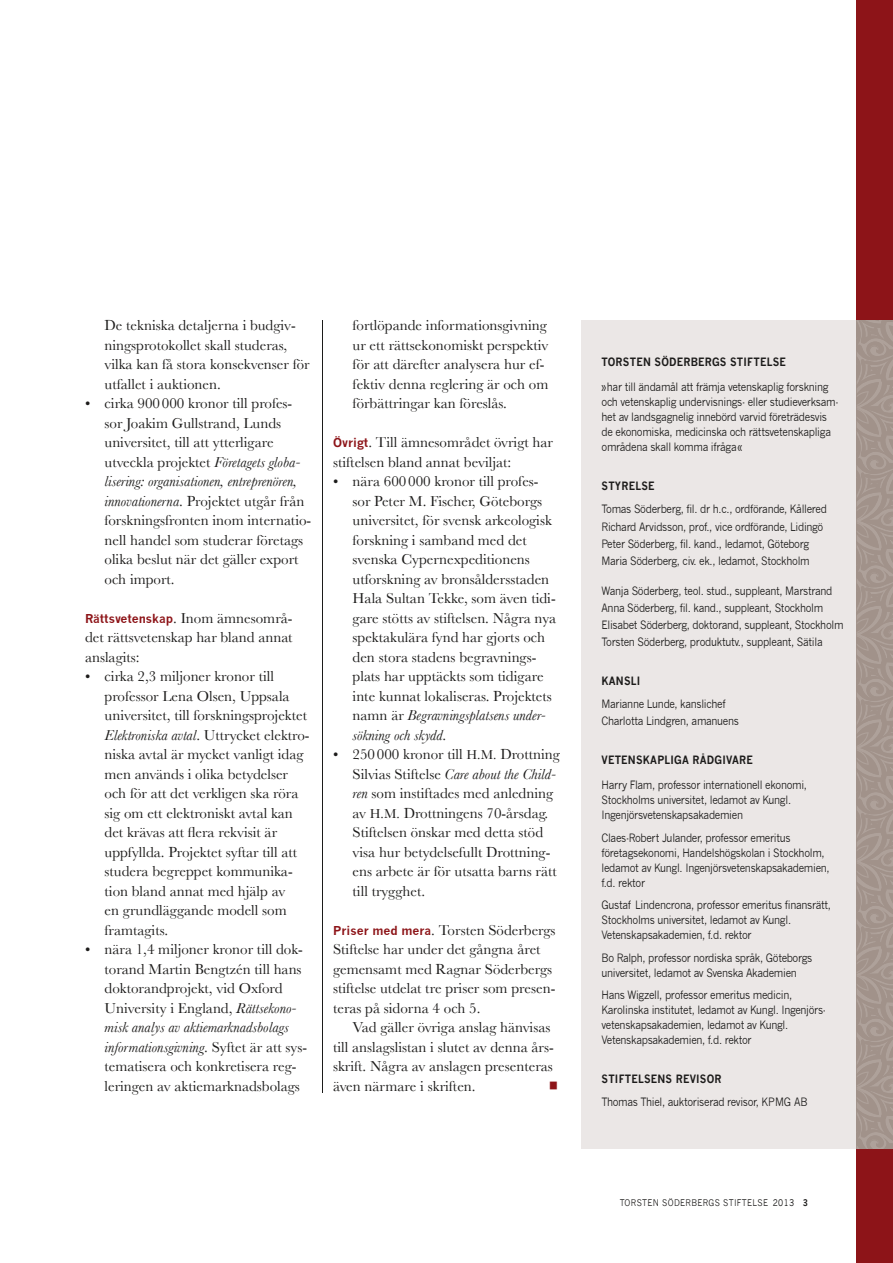
<style>
.page{position:relative;width:893px;height:1263px;background:#fff}
.page>*{position:absolute;margin:0;border:0;box-sizing:border-box;transform-origin:0 0}
.t1{font:15px/19.5px "Baskerville";color:#1c1b1a}
.t2{font:11.25px/15px "News Gothic";letter-spacing:-.03em;color:#1c1b1a;scale:.9 1}
.t3{font:700 11.25px "News Gothic";letter-spacing:.02em;color:#1c1b1a;scale:.9 1}
.t4{font:9px "News Gothic";letter-spacing:.04em;color:#1c1b1a;scale:.9 1}
.s1{font-style:italic}
.s2{font-family:"News Gothic";font-weight:700;font-size:12px;color:#8d1418}
.s3{font-size:13.5px}
.s4{font-weight:700}
</style>
<div class="page">
<div style="left:581px;top:320px;width:312px;height:829px;background:#ebe7e6"></div>
<div style="left:857px;top:0;width:36px;height:1263px;background:#8d1418"></div>
<hr style="left:322px;top:320px;width:1px;height:772px;background:#1c1b1a">
<svg style="left:857px;top:320px;width:36px;height:829px;background:#a5968f"></svg>
<p class="t1" style="left:105px;top:315px;width:207px">De tekniska detaljerna i budgiv&shy;ningsprotokollet skall studeras, vilka kan få stora konsekvenser för utfallet i auktionen.</p>
<p class="t1" style="left:105px;top:393px;width:208px;text-indent:-20px">• cirka 900 000 kronor till profes&shy;sor Joakim Gullstrand, Lunds universitet, till att ytterligare utveckla projektet <span class="s1">Företagets globa&shy;lisering: organisationen, entreprenören, innovationerna</span>. Projektet utgår från forskningsfronten inom internatio&shy;nell handel som studerar företags olika beslut när det gäller export och import.</p>
<p class="t1" style="left:85px;top:608px;width:209px;text-align:justify"><span class="s2">RÄTTSVETENSKAP</span>. Inom ämnesområ&shy;det rättsvetenskap har bland annat anslagits:</p>
<p class="t1" style="left:105px;top:666px;width:207px;text-indent:-19px">• cirka 2,3 miljoner kronor till professor Lena Olsen, Uppsala universitet, till forskningsprojektet<br><span class="s1">Elektroniska avtal</span>. Uttrycket elektro&shy;niska avtal är mycket vanligt idag men används i olika betydelser och för att det verkligen ska röra sig om ett elektroniskt avtal kan det krävas att flera rekvisit är uppfyllda. Projektet syftar till att studera begreppet kommunika&shy;tion bland annat med hjälp av<br>en grundläggande modell som framtagits.</p>
<p class="t1" style="left:105px;top:939px;width:204px;text-indent:-20px">• nära 1,4 miljoner kronor till dok&shy;torand Martin Bengtzén till hans doktorandprojekt, vid Oxford University i England, <span class="s1">Rättsekono&shy;misk analys av aktiemarknadsbolags informationsgivning</span>. Syftet är att sys&shy;tematisera och konkretisera reg&shy;leringen av aktiemarknadsbolags</p>
<p class="t1" style="left:353px;top:315px;width:197px">fortlöpande informationsgivning ur ett rättsekonomiskt perspektiv för att därefter analysera hur ef&shy;fektiv denna reglering är och om förbättringar kan föreslås.</p>
<p class="t1" style="left:333px;top:432px;width:221px"><span class="s2">ÖVRIGT</span>. Till ämnesområdet övrigt har stiftelsen bland annat beviljat:</p>
<p class="t1" style="left:353px;top:471px;width:205px;text-indent:-20px">• nära 600 000 kronor till profes&shy;sor Peter M. Fischer, Göteborgs universitet, för svensk arkeologisk forskning i samband med det svenska Cypernexpeditionens utforskning av bronsåldersstaden<br>Hala Sultan Tekke, som även tidi&shy;gare stötts av stiftelsen. Några nya spektakulära fynd har gjorts och den stora stadens begravnings&shy;plats har upptäckts som tidigare inte kunnat lokaliseras. Projektets namn är <span class="s1">Begravningsplatsens under&shy;sökning och skydd</span>.</p>
<p class="t1" style="left:353px;top:744px;width:209px;text-indent:-20px">• 250 000 kronor till <span class="s3">H.M.</span> Drottning<br>Silvias Stiftelse <span class="s1">Care about the Child&shy;ren</span> som instiftades med anledning av <span class="s3">H.M.</span> Drottningens 70-årsdag.<br>Stiftelsen önskar med detta stöd visa hur betydelsefullt Drottning&shy;ens arbete är för utsatta barns rätt till trygghet.</p>
<p class="t1" style="left:333px;top:920px;width:224px"><span class="s2">PRISER MED MERA</span>. Torsten Söderbergs Stiftelse har under det gångna året gemensamt med Ragnar Söderbergs stiftelse utdelat tre priser som presen&shy;teras på sidorna 4 och 5.</p>
<p class="t1" style="left:333px;top:1017px;width:222px;text-indent:20px">Vad gäller övriga anslag hänvisas till anslagslistan i slutet av denna års&shy;skrift. Några av anslagen presenteras även närmare i skriften.</p>
<p class="t3" style="left:601px;top:355px;width:206px">TORSTEN SÖDERBERGS STIFTELSE</p>
<p class="t2" style="left:601px;top:380px;width:265px">» har till ändamål att främja vetenskaplig forskning och vetenskaplig under visnings- eller studieverksam&shy;het av landsgagnelig innebörd varvid företrädesvis de ekonomiska, medicinska och rättsvetenskapliga områdena skall komma ifråga «</p>
<p class="t3" style="left:601px;top:479px;width:61px">STYRELSE</p>
<p class="t2" style="left:601px;top:501px;width:252px;line-height:17.1px">Tomas Söderberg, fil. dr h.c., ordförande, Kållered Richard Arvidsson, prof., vice ordförande, Lidingö Peter Söderberg, fil. kand., ledamot, Göteborg Maria Söderberg, civ. ek., ledamot, Stockholm</p>
<p class="t2" style="left:601px;top:582px;width:270px;line-height:17.1px">Wanja Söderberg, teol. stud., suppleant, Marstrand Anna Söderberg, fil. kand., suppleant, Stockholm Elisabet Söderberg, doktorand, suppleant, Stockholm Torsten Söderberg, produktutv., suppleant, Sätila</p>
<p class="t3" style="left:601px;top:673px;width:45px">KANSLI</p>
<p class="t2" style="left:601px;top:695px;width:154px;line-height:17.1px">Marianne Lunde, kanslichef<br>Charlotta Lindgren, amanuens</p>
<p class="t3" style="left:601px;top:753px;width:170px">VETENSKAPLIGA RÅDGIVARE</p>
<p class="t2" style="left:601px;top:778px;width:230px">Harry Flam, professor internationell ekonomi,<br>Stockholms universitet, ledamot av Kungl.<br>Ingenjörsvetenskapsakademien</p>
<p class="t2" style="left:601px;top:830px;width:255px">Claes-Robert Julander, professor emeritus företagsekonomi, Handelshög skolan i Stockholm, ledamot av Kungl. Ingenjörsvetenskapsakademien, f.d. rektor</p>
<p class="t2" style="left:601px;top:898px;width:257px">Gustaf Lindencrona, professor emeritus finansrätt,<br>Stockholms universitet, ledamot av Kungl.<br>Vetenskapsakademien, f.d. rektor</p>
<p class="t2" style="left:601px;top:950px;width:236px">Bo Ralph, professor nordiska språk, Göteborgs universitet, ledamot av Svenska Akademien</p>
<p class="t2" style="left:601px;top:987px;width:251px">Hans Wigzell, professor emeritus medicin, Karolinska institutet, ledamot av Kungl. Ingenjörs&shy;vetenskapsakademien, ledamot av Kungl.<br>Vetenskapsakademien, f.d. rektor</p>
<p class="t3" style="left:601px;top:1071px;width:135px">STIFTELSENS REVISOR</p>
<p class="t2" style="left:601px;top:1094px;width:231px">Thomas Thiel, auktoriserad revisor, KPMG AB</p>
<p class="t4" style="left:620px;top:1197px;width:211px">TORSTEN SÖDERBERGS STIFTELSE 2013 <span class="s4">3</span></p>
</div>
